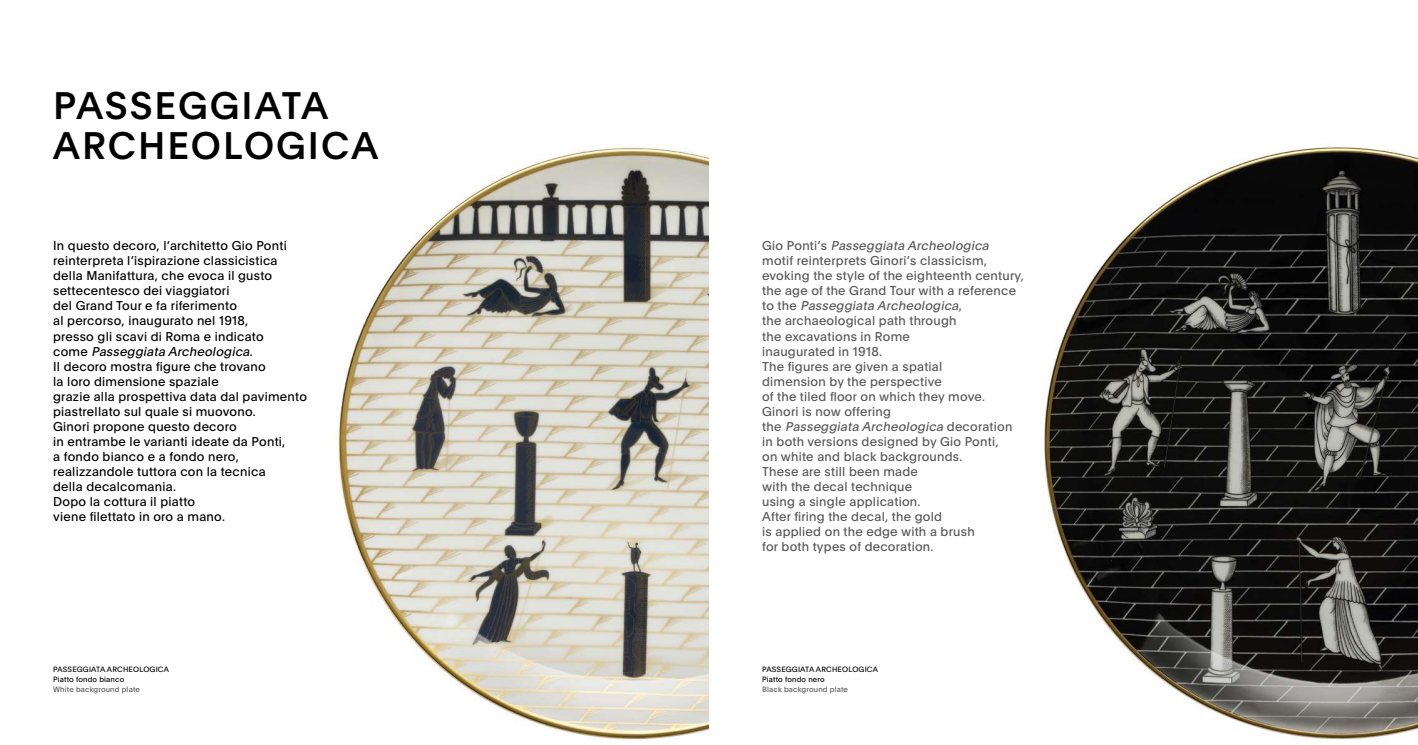
<style>
.page{position:relative;width:1418px;height:745px;background:#fff}
.page>*{position:absolute;margin:0;border:0;box-sizing:border-box;transform-origin:0 0}
.t1{font:500 37.5px/40px "Plain";letter-spacing:.055em;color:#000}
.t2{font:12.5px/15px "Plain";letter-spacing:.02em;color:#575756}
.t3{font:12.5px/15px "Plain";letter-spacing:.02em;color:#000}
.t4{font:7.5px/10px "Plain";letter-spacing:.02em;color:#000}
.t5{font:7.5px "Plain";letter-spacing:.02em;color:#575756}
.s1{font-style:italic}
</style>
<div class="page">
<img style="left:338px;top:145px;width:371px;height:595px">
<img style="left:1044px;top:146px;width:373px;height:594px">
<h1 class="t1" style="left:53px;top:84px;width:326px">PASSEGGIATA<br>ARCHEOLOGICA</h1>
<p class="t3" style="left:53px;top:238px;width:255px">In questo decoro, l’architetto Gio Ponti reinterpreta l’ispirazione classicistica della Manifattura, che evoca il gusto settecentesco dei viaggiatori<br>del Grand Tour e fa riferimento<br>al percorso, inaugurato nel 1918,<br>presso gli scavi di Roma e indicato<br>c o m e <span class="s1">Passeggiata Archeologica</span>.<br>Il decoro mostra figure che trovano<br>la loro dimensione spaziale<br>grazie alla prospettiva data dal pavimento piastrellato sul quale si muovono.<br>Ginori propone questo decoro<br>in entrambe le varianti ideate da Ponti,<br>a fondo bianco e a fondo nero, realizzandole tuttora con la tecnica<br>della decalcomania.<br>Dopo la cottura il piatto<br>viene filettato in oro a mano.</p>
<p class="t4" style="left:53px;top:663px;width:117px">PASSEGGIATA ARCHEOLOGICA<br>Piatto fondo bianco</p>
<p class="t5" style="left:53px;top:683px;width:88px">White background plate</p>
<p class="t2" style="left:762px;top:238px;width:263px">G i o P o n t i ’ s <span class="s1">Passeggiata Archeologica </span>motif reinterprets Ginori’s classicism, evoking the style of the eighteenth century, the age of the Grand Tour with a reference<br>t o t h e <span class="s1">Passeggiata Archeologica</span>,<br>the archaeological path through<br>the excavations in Rome<br>inaugurated in 1918.<br>The figures are given a spatial<br>dimension by the perspective<br>of the tiled floor on which they move.<br>Ginori is now offering<br>t h e <span class="s1">Passeggiata Archeologica</span> d e c o r a t i o n in both versions designed by Gio Ponti,<br>on white and black backgrounds.<br>These are still been made<br>with the decal technique<br>using a single application.<br>After firing the decal, the gold<br>is applied on the edge with a brush<br>for both types of decoration.</p>
<p class="t4" style="left:762px;top:663px;width:117px">PASSEGGIATA ARCHEOLOGICA<br>Piatto fondo nero</p>
<p class="t5" style="left:762px;top:683px;width:87px">Black background plate</p>
</div>
